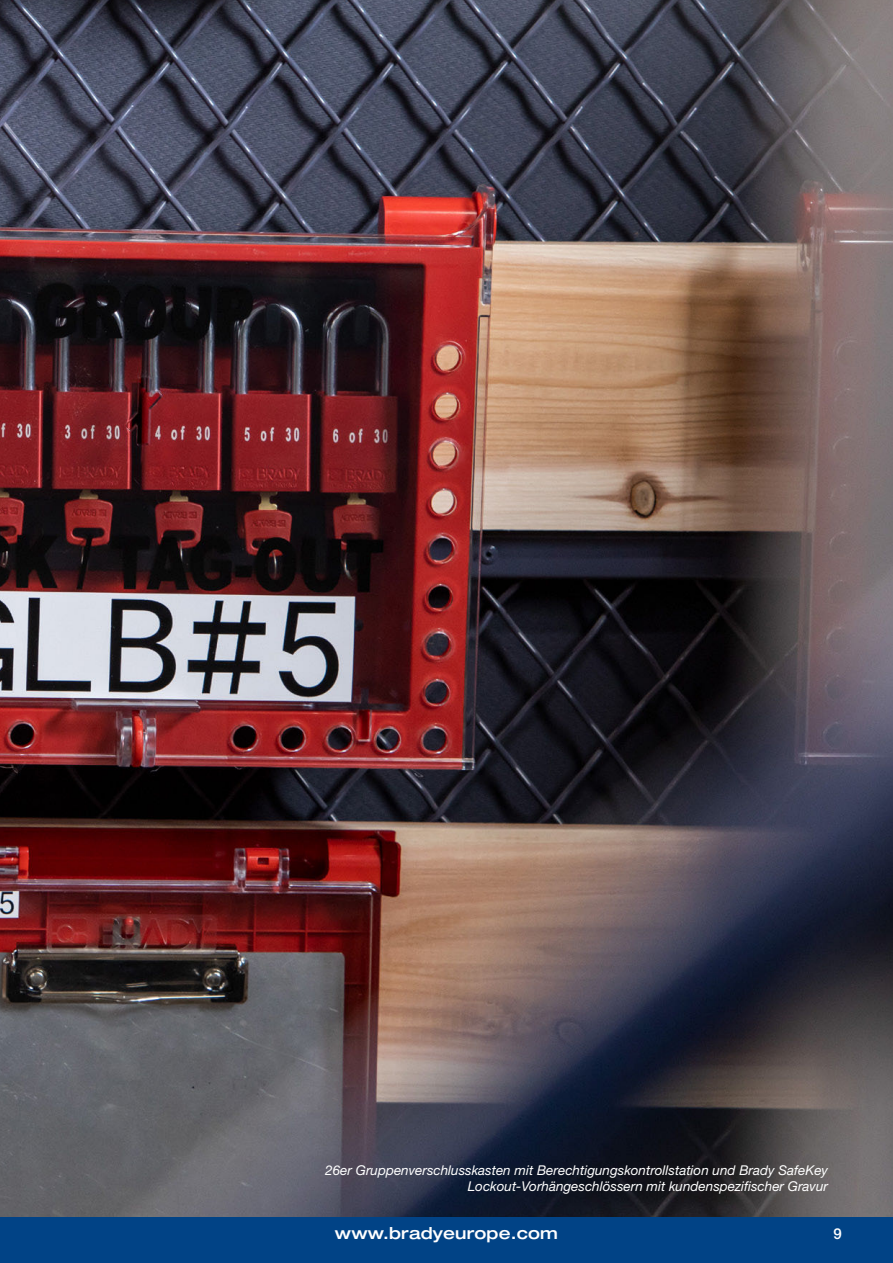
<style>
.page{position:relative;width:893px;height:1263px;background:#fff}
.page>*{position:absolute;margin:0;border:0;box-sizing:border-box;transform-origin:0 0}
.t1{font:500 expanded 16.5px "Helvetica Neue LT Pro";letter-spacing:.01em;color:#fff}
.t2{font:500 15px "Helvetica Neue LT Pro";color:#fff}
.t3{font:italic 13.5px/16.2px "Helvetica Neue LT Pro";color:#fff;text-align:right}
</style>
<div class="page">
<div style="left:0;top:1212px;width:893px;height:51px;background:#014386"></div>
<img style="left:0;top:0;width:893px;height:1216px">
<p class="t3" style="left:325px;top:1161px;width:504px">26er Gruppenverschlusskasten mit Berechtigungskontrollstation und Brady SafeKey<br>Lockout-Vorhängeschlössern mit kundenspezifischer Gravur</p>
<p class="t1" style="left:335px;top:1223px;width:224px">www.bradyeurope.com</p>
<p class="t2" style="left:834px;top:1224px;width:10px">9</p>
</div>
